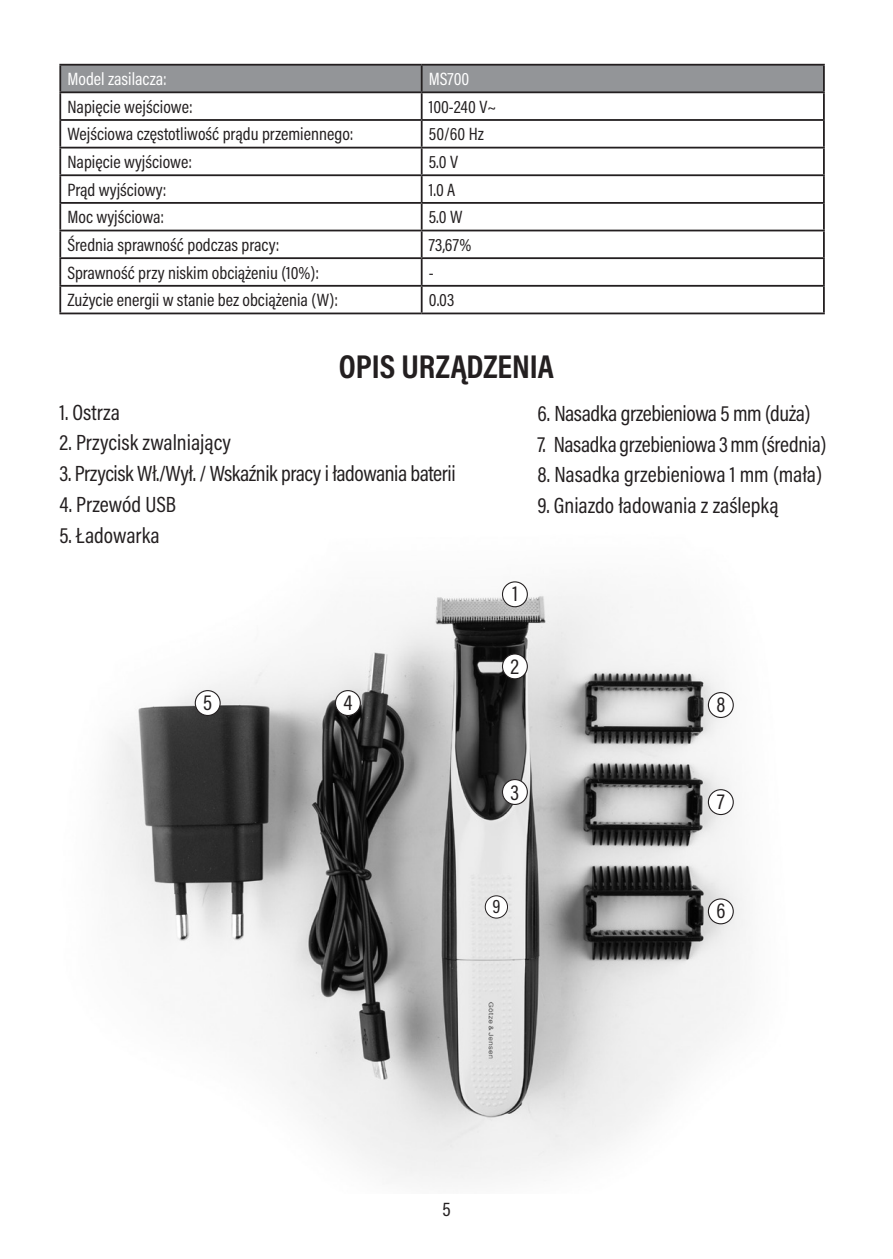
<style>
.page{position:relative;width:893px;height:1259px;background:#fff}
.page>*{position:absolute;margin:0;border:0;box-sizing:border-box;transform-origin:0 0}
.naglowek{font:700 33.3px "Acumin Pro Cond";letter-spacing:-.005em;color:#231f20}
.txt02_mały{font:22.2px "Acumin Pro Cond";letter-spacing:-.01em;color:#231f20}
.txt02_mały-2{font:21.9px "Acumin Pro Cond";color:#231f20}
.t1{font:20.1px "Acumin Pro Cond";color:#231f20}
.txt02_mały-3{font:19.5px "Acumin Pro Cond";color:#231f20}
.txt02_mały-4{font:18px "Acumin Pro Cond";color:#231f20}
.txt02_mały-5{font:18px "Acumin Pro Cond";color:#fff}
</style>
<div class="page">
<img style="left:106px;top:582px;width:639px;height:598px">
<div style="left:502px;top:582px;width:25px;height:25px;background:#fff;border-radius:50%"></div>
<div style="left:502px;top:581px;width:26px;height:26px;border:1px solid #231f20;border-radius:50%"></div>
<div style="left:335px;top:690px;width:25px;height:25px;background:#fff;border-radius:50%"></div>
<div style="left:335px;top:690px;width:26px;height:26px;border:1px solid #231f20;border-radius:50%"></div>
<div style="left:195px;top:690px;width:25px;height:25px;background:#fff;border-radius:50%"></div>
<div style="left:195px;top:690px;width:26px;height:26px;border:1px solid #231f20;border-radius:50%"></div>
<div style="left:708px;top:899px;width:25px;height:25px;background:#fff;border-radius:50%"></div>
<div style="left:708px;top:898px;width:26px;height:26px;border:1px solid #231f20;border-radius:50%"></div>
<div style="left:708px;top:692px;width:25px;height:25px;background:#fff;border-radius:50%"></div>
<div style="left:708px;top:692px;width:26px;height:26px;border:1px solid #231f20;border-radius:50%"></div>
<div style="left:708px;top:789px;width:25px;height:25px;background:#fff;border-radius:50%"></div>
<div style="left:708px;top:789px;width:26px;height:26px;border:1px solid #231f20;border-radius:50%"></div>
<div style="left:502px;top:654px;width:25px;height:25px;background:#fff;border-radius:50%"></div>
<div style="left:502px;top:653px;width:26px;height:26px;border:1px solid #231f20;border-radius:50%"></div>
<div style="left:502px;top:779px;width:25px;height:25px;background:#fff;border-radius:50%"></div>
<div style="left:502px;top:779px;width:26px;height:26px;border:1px solid #231f20;border-radius:50%"></div>
<div style="left:485px;top:896px;width:22px;height:22px;background:#fff;border-radius:50%"></div>
<div style="left:485px;top:895px;width:23px;height:23px;border:1px solid #231f20;border-radius:50%"></div>
<div style="left:61px;top:66px;width:762px;height:25px;background:#939598"></div>
<hr style="left:59px;top:64px;width:363px;height:2px;background:#231f20">
<hr style="left:59px;top:66px;width:2px;height:25px;background:#231f20">
<hr style="left:422px;top:64px;width:403px;height:2px;background:#231f20">
<hr style="left:421px;top:66px;width:2px;height:25px;background:#231f20">
<hr style="left:823px;top:66px;width:2px;height:25px;background:#231f20">
<hr style="left:59px;top:91px;width:363px;height:2px;background:#231f20">
<hr style="left:59px;top:93px;width:2px;height:26px;background:#231f20">
<hr style="left:422px;top:91px;width:403px;height:2px;background:#231f20">
<hr style="left:421px;top:93px;width:2px;height:26px;background:#231f20">
<hr style="left:823px;top:93px;width:2px;height:26px;background:#231f20">
<hr style="left:59px;top:119px;width:363px;height:2px;background:#231f20">
<hr style="left:59px;top:121px;width:2px;height:26px;background:#231f20">
<hr style="left:422px;top:119px;width:403px;height:2px;background:#231f20">
<hr style="left:421px;top:121px;width:2px;height:26px;background:#231f20">
<hr style="left:823px;top:121px;width:2px;height:26px;background:#231f20">
<hr style="left:59px;top:147px;width:363px;height:1px;background:#231f20">
<hr style="left:59px;top:148px;width:2px;height:26px;background:#231f20">
<hr style="left:422px;top:147px;width:403px;height:1px;background:#231f20">
<hr style="left:421px;top:148px;width:2px;height:26px;background:#231f20">
<hr style="left:823px;top:148px;width:2px;height:26px;background:#231f20">
<hr style="left:59px;top:174px;width:363px;height:2px;background:#231f20">
<hr style="left:59px;top:176px;width:2px;height:26px;background:#231f20">
<hr style="left:422px;top:174px;width:403px;height:2px;background:#231f20">
<hr style="left:421px;top:176px;width:2px;height:26px;background:#231f20">
<hr style="left:823px;top:176px;width:2px;height:26px;background:#231f20">
<hr style="left:59px;top:202px;width:363px;height:2px;background:#231f20">
<hr style="left:59px;top:204px;width:2px;height:26px;background:#231f20">
<hr style="left:422px;top:202px;width:403px;height:2px;background:#231f20">
<hr style="left:421px;top:204px;width:2px;height:26px;background:#231f20">
<hr style="left:823px;top:204px;width:2px;height:26px;background:#231f20">
<hr style="left:59px;top:230px;width:363px;height:1px;background:#231f20">
<hr style="left:59px;top:231px;width:2px;height:26px;background:#231f20">
<hr style="left:422px;top:230px;width:403px;height:1px;background:#231f20">
<hr style="left:421px;top:231px;width:2px;height:26px;background:#231f20">
<hr style="left:823px;top:231px;width:2px;height:26px;background:#231f20">
<hr style="left:59px;top:257px;width:363px;height:2px;background:#231f20">
<hr style="left:59px;top:259px;width:2px;height:26px;background:#231f20">
<hr style="left:422px;top:257px;width:403px;height:2px;background:#231f20">
<hr style="left:421px;top:259px;width:2px;height:26px;background:#231f20">
<hr style="left:823px;top:259px;width:2px;height:26px;background:#231f20">
<hr style="left:59px;top:285px;width:363px;height:2px;background:#231f20">
<hr style="left:59px;top:287px;width:2px;height:25px;background:#231f20">
<hr style="left:422px;top:285px;width:403px;height:2px;background:#231f20">
<hr style="left:421px;top:287px;width:2px;height:25px;background:#231f20">
<hr style="left:823px;top:287px;width:2px;height:25px;background:#231f20">
<hr style="left:59px;top:312px;width:363px;height:2px;background:#231f20">
<hr style="left:422px;top:312px;width:403px;height:2px;background:#231f20">
<p class="txt02_mały-5" style="left:67px;top:67px;width:101px">Model zasilacza:</p>
<p class="txt02_mały-5" style="left:429px;top:67px;width:42px">MS700</p>
<p class="txt02_mały-4" style="left:67px;top:95px;width:127px">Napięcie wejściowe:</p>
<p class="txt02_mały-4" style="left:429px;top:95px;width:69px">100-240 V~</p>
<p class="txt02_mały-4" style="left:67px;top:123px;width:288px">Wejściowa częstotliwość prądu przemiennego:</p>
<p class="txt02_mały-4" style="left:429px;top:123px;width:56px">50/60 Hz</p>
<p class="txt02_mały-4" style="left:67px;top:150px;width:126px">Napięcie wyjściowe:</p>
<p class="txt02_mały-4" style="left:429px;top:150px;width:31px">5.0 V</p>
<p class="txt02_mały-4" style="left:67px;top:178px;width:101px">Prąd wyjściowy:</p>
<p class="txt02_mały-4" style="left:429px;top:178px;width:28px">1.0 A</p>
<p class="txt02_mały-4" style="left:67px;top:205px;width:98px">Moc wyjściowa:</p>
<p class="txt02_mały-4" style="left:429px;top:205px;width:35px">5.0 W</p>
<p class="txt02_mały-4" style="left:67px;top:233px;width:214px">Średnia sprawność podczas pracy:</p>
<p class="txt02_mały-4" style="left:429px;top:233px;width:44px">73,67%</p>
<p class="txt02_mały-4" style="left:67px;top:261px;width:253px">Sprawność przy niskim obciążeniu (10%):</p>
<p class="txt02_mały-4" style="left:429px;top:261px;width:6px">-</p>
<p class="txt02_mały-4" style="left:67px;top:288px;width:272px">Zużycie energii w stanie bez obciążenia (W):</p>
<p class="txt02_mały-4" style="left:429px;top:288px;width:27px">0.03</p>
<p class="naglowek" style="left:339px;top:345px;width:217px">OPIS URZĄDZENIA</p>
<p class="txt02_mały" style="left:59px;top:398px;width:62px">1. Ostrza</p>
<p class="txt02_mały" style="left:59px;top:428px;width:173px">2. Przycisk zwalniający</p>
<p class="txt02_mały" style="left:59px;top:459px;width:398px">3. Przycisk Wł./Wył. / Wskaźnik pracy i ładowania baterii</p>
<p class="txt02_mały" style="left:59px;top:490px;width:118px">4. Przewód USB</p>
<p class="txt02_mały" style="left:59px;top:520px;width:102px">5. Ładowarka</p>
<p class="txt02_mały-2" style="left:203px;top:688px;width:10px">5</p>
<p class="txt02_mały-2" style="left:343px;top:688px;width:10px">4</p>
<p class="txt02_mały" style="left:537px;top:399px;width:275px">6. Nasadka grzebieniowa 5 mm (duża)</p>
<p class="txt02_mały" style="left:537px;top:429px;width:290px">7. Nasadka grzebieniowa 3 mm (średnia)</p>
<p class="txt02_mały" style="left:537px;top:460px;width:286px">8. Nasadka grzebieniowa 1 mm (mała)</p>
<p class="txt02_mały" style="left:537px;top:491px;width:243px">9. Gniazdo ładowania z zaślepką</p>
<p class="txt02_mały-2" style="left:512px;top:579px;width:7px">1</p>
<p class="txt02_mały-2" style="left:511px;top:653px;width:10px">2</p>
<p class="txt02_mały-2" style="left:716px;top:690px;width:10px">8</p>
<p class="txt02_mały-2" style="left:511px;top:778px;width:10px">3</p>
<p class="txt02_mały-2" style="left:717px;top:787px;width:9px">7</p>
<p class="txt02_mały-3" style="left:492px;top:894px;width:10px">9</p>
<p class="txt02_mały-2" style="left:716px;top:896px;width:11px">6</p>
<p class="t1" style="left:442px;top:1196px;width:10px">5</p>
</div>
